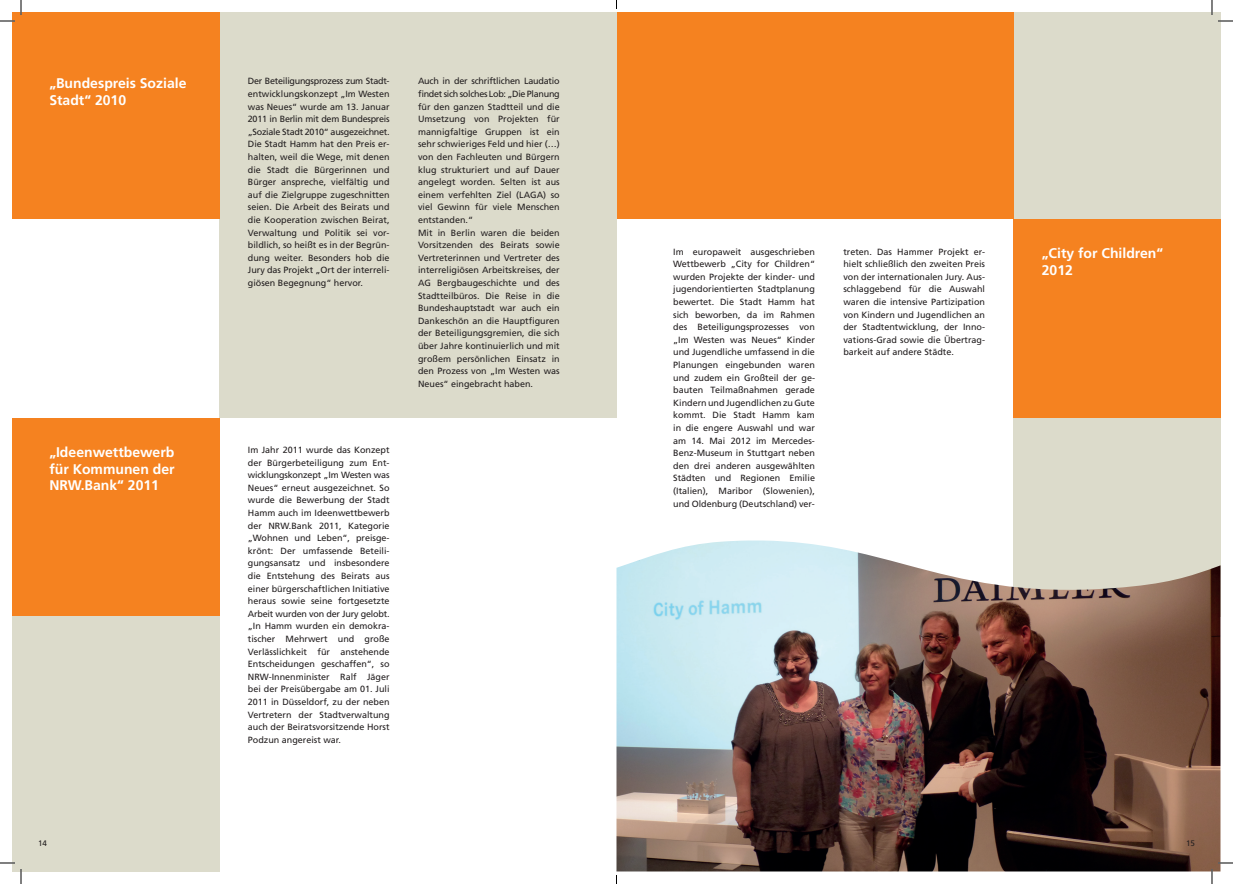
<style>
.page{position:relative;width:1233px;height:884px;background:#fff}
.page>*{position:absolute;margin:0;border:0;box-sizing:border-box;transform-origin:0 0}
.t1{font:700 14px/16.8px "Frutiger";color:#fff}
.t2{font:9px/12.6px "Frutiger";color:#231f20;text-align:justify}
.t3{font:8px "Frutiger";color:#231f20}
</style>
<div class="page">
<div style="left:1013px;top:418px;width:207px;height:198px;background:#dcdbcb"></div>
<div style="left:1013px;top:219px;width:207px;height:199px;background:#f58220"></div>
<div style="left:1013px;top:12px;width:207px;height:207px;background:#dcdbcb"></div>
<div style="left:815px;top:12px;width:198px;height:207px;background:#f58220"></div>
<div style="left:616px;top:12px;width:199px;height:207px;background:#f58220"></div>
<div style="left:418px;top:219px;width:198px;height:199px;background:#dcdbcb"></div>
<div style="left:12px;top:418px;width:207px;height:198px;background:#f58220"></div>
<div style="left:12px;top:815px;width:207px;height:56px;background:#dcdbcb"></div>
<div style="left:12px;top:616px;width:207px;height:199px;background:#dcdbcb"></div>
<div style="left:219px;top:12px;width:199px;height:207px;background:#dcdbcb"></div>
<div style="left:12px;top:12px;width:207px;height:207px;background:#f58220"></div>
<div style="left:418px;top:12px;width:198px;height:207px;background:#dcdbcb"></div>
<div style="left:219px;top:219px;width:199px;height:199px;background:#dcdbcb"></div>
<img style="left:616px;top:540px;width:604px;height:331px">
<svg style="left:1218px;top:20px;width:15px;height:2px"></svg>
<svg style="left:1218px;top:862px;width:15px;height:2px"></svg>
<svg style="left:0;top:0;width:22px;height:22px"></svg>
<svg style="left:0;top:862px;width:22px;height:22px"></svg>
<svg style="left:1211px;top:0;width:1px;height:15px"></svg>
<svg style="left:1211px;top:869px;width:1px;height:15px"></svg>
<h1 class="t1" style="left:49px;top:75px;width:139px">„Bundespreis Soziale<br>Stadt“ 2010</h1>
<h1 class="t1" style="left:49px;top:444px;width:127px;text-align:justify">„Ideenwettbewerb für Kommunen der NRW.Bank“ 2011</h1>
<p class="t2" style="left:248px;top:75px;width:143px">Der Beteiligungsprozess zum Stadt&shy;entwicklungskonzept „Im Westen was Neues“ wurde am 13. Januar 2011 in Berlin mit dem Bundespreis „Soziale Stadt 2010“ ausgezeichnet.<br>Die Stadt Hamm hat den Preis er&shy;halten, weil die Wege, mit denen die Stadt die Bürgerinnen und Bürger anspreche, vielfältig und auf die Zielgruppe zugeschnitten seien. Die Arbeit des Beirats und die Kooperation zwischen Beirat, Verwaltung und Politik sei vor&shy;bildlich, so heißt es in der Begrün&shy;dung weiter. Besonders hob die Jury das Projekt „Ort der interreli&shy;giösen Begegnung“ hervor.</p>
<p class="t2" style="left:248px;top:444px;width:143px">Im Jahr 2011 wurde das Konzept der Bürgerbeteiligung zum Ent&shy;wicklungskonzept „Im Westen was Neues“ erneut ausgezeichnet. So wurde die Bewerbung der Stadt Hamm auch im Ideenwettbewerb der NRW.Bank 2011, Kategorie „Wohnen und Leben“, preisge&shy;krönt: Der umfassende Beteili&shy;gungsansatz und insbesondere die Entstehung des Beirats aus einer bürgerschaftlichen Initiative heraus sowie seine fortgesetzte Arbeit wurden von der Jury gelobt. „In Hamm wurden ein demokra&shy;tischer Mehrwert und große Verlässlichkeit für anstehende Entscheidungen geschaffen“, so NRW-Innenminister Ralf Jäger bei der Preisübergabe am 01. Juli 2011 in Düsseldorf, zu der neben Vertretern der Stadtverwaltung auch der Beiratsvorsitzende Horst Podzun angereist war.</p>
<p class="t2" style="left:418px;top:75px;width:143px;text-align:left">Auch in der schriftlichen Laudatio findet sich solches Lob: „Die Planung für den ganzen Stadtteil und die<br>Umsetzung von Projekten für mannigfaltige Gruppen ist ein sehr schwieriges Feld und hier (…) von den Fachleuten und Bürgern klug strukturiert und auf Dauer angelegt worden. Selten ist aus einem verfehlten Ziel (LAGA) so viel Gewinn für viele Menschen entstanden.“<br>Mit in Berlin waren die beiden<br>Vorsitzenden des Beirats sowie<br>Vertreterinnen und Vertreter des interreligiösen Arbeitskreises, der<br>AG Bergbaugeschichte und des<br>Stadtteilbüros. Die Reise in die<br>Bundeshauptstadt war auch ein<br>Dankeschön an die Hauptfiguren der Beteiligungsgremien, die sich über Jahre kontinuierlich und mit großem persönlichen Einsatz in den Prozess von „Im Westen was<br>Neues“ eingebracht haben.</p>
<p class="t2" style="left:673px;top:245px;width:143px">Im europaweit ausgeschrieben Wettbewerb „City for Children“ wurden Projekte der kinder- und jugendorientierten Stadtplanung bewertet. Die Stadt Hamm hat sich beworben, da im Rahmen des Beteiligungsprozesses von „Im Westen was Neues“ Kinder und Jugendliche umfassend in die Planungen eingebunden waren und zudem ein Großteil der ge&shy;bauten Teilmaßnahmen gerade Kindern und Jugendlichen zu Gute kommt. Die Stadt Hamm kam in die engere Auswahl und war am 14. Mai 2012 im Mercedes-Benz-Museum in Stuttgart neben den drei anderen ausgewählten Städten und Regionen Emilie (Italien), Maribor (Slowenien), und Oldenburg (Deutschland) ver-</p>
<p class="t2" style="left:843px;top:245px;width:143px">treten. Das Hammer Projekt er&shy;hielt schließlich den zweiten Preis von der internationalen Jury. Aus&shy;schlaggebend für die Auswahl waren die intensive Partizipation von Kindern und Jugendlichen an der Stadtentwicklung, der Inno&shy;vations-Grad sowie die Übertrag&shy;barkeit auf andere Städte.</p>
<h1 class="t1" style="left:1041px;top:245px;width:123px">„City for Children“<br>2012</h1>
<p class="t3" style="left:38px;top:838px;width:10px">14</p>
<p class="t3" style="left:1186px;top:838px;width:10px">15</p>
</div>
